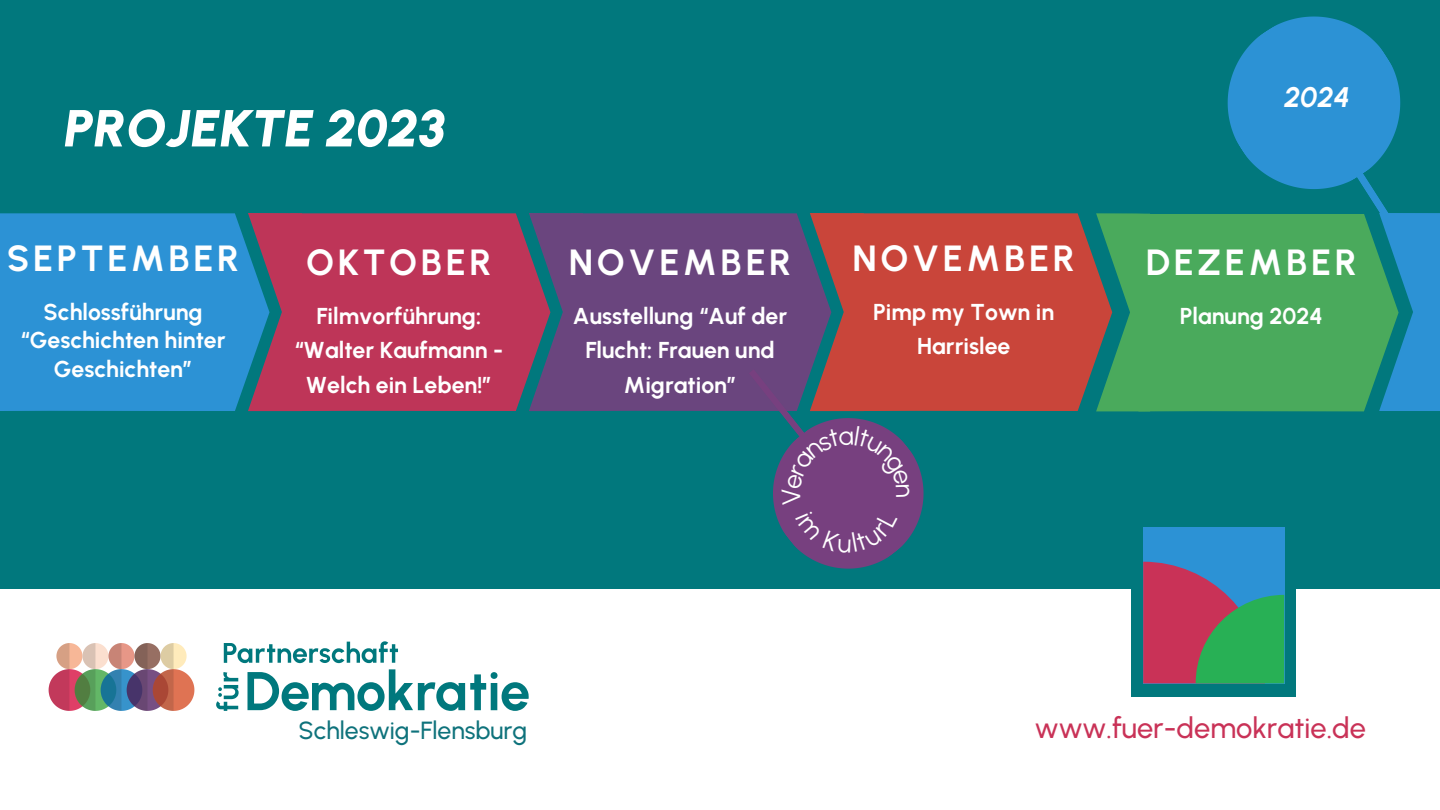
<style>
.page{position:relative;width:1440px;height:810px;background:#01787d}
.page>*{position:absolute;margin:0;border:0;box-sizing:border-box;transform-origin:0 0}
.t1{font:italic 900 52px "Urbanist";color:#fff}
.t2{font:700 36.4px "Urbanist";letter-spacing:.1em;color:#fff}
.t3{font:500 29px "Urbanist";color:#c93257}
.t4{font:italic 700 28.3px "Urbanist";color:#fff}
.t5{font:500 24.8px "Urbanist";color:#0e727b}
.t6{font:700 23px/34.5px "Urbanist";color:#fff;text-align:center}
</style>
<div class="page">
<div style="left:0;top:589px;width:1440px;height:221px;background:#fff"></div>
<svg style="left:216px;top:641px;width:313px;height:70px"></svg>
<svg style="left:49px;top:643px;width:145px;height:68px"></svg>
<div style="left:1132px;top:514px;width:164px;height:182px;background:#01787d"></div>
<div style="left:1143px;top:527px;width:141px;height:156px;background:#2c92d5"></div>
<svg style="left:1143px;top:562px;width:141px;height:121px"></svg>
<div style="left:0;top:213px;width:248px;height:198px;background:#2c92d5"></div>
<svg style="left:248px;top:213px;width:42px;height:198px"></svg>
<div style="left:290px;top:213px;width:239px;height:198px;background:#be3558"></div>
<svg style="left:529px;top:213px;width:42px;height:198px"></svg>
<div style="left:571px;top:213px;width:172px;height:198px;background:#6a457e"></div>
<div style="left:954px;top:213px;width:142px;height:198px;background:#c9453a"></div>
<svg style="left:1227px;top:16px;width:174px;height:197px;fill:#2c92d5"></svg>
<svg style="left:1096px;top:213px;width:54px;height:198px"></svg>
<div style="left:1138px;top:214px;width:241px;height:197px;background:#4aaa5c"></div>
<svg style="left:1379px;top:213px;width:61px;height:198px;fill:#2c92d5"></svg>
<svg style="left:743px;top:213px;width:211px;height:356px"></svg>
<h1 class="t1" style="left:64px;top:97px;width:383px">PROJEKTE 2023</h1>
<p class="t2" style="left:7px;top:237px;width:234px">SEPTEMBER</p>
<h2 class="t6" style="left:21px;top:297px;width:207px;line-height:28.5px">Schlossführung “Geschichten hinter<br>Geschichten”</h2>
<h2 class="t2" style="left:306px;top:241px;width:187px">OKTOBER</h2>
<p class="t6" style="left:294px;top:299px;width:210px">Filmvorführung: “Walter Kaufmann -<br>Welch ein Leben!”</p>
<p class="t2" style="left:569px;top:241px;width:224px">NOVEMBER</p>
<p class="t6" style="left:573px;top:299px;width:216px">Ausstellung “Auf der<br>Flucht: Frauen und<br>Migration”</p>
<h1 class="t2" style="left:852px;top:237px;width:224px">NOVEMBER</h1>
<h2 class="t6" style="left:873px;top:295px;width:183px">Pimp my Town in<br>Harrislee</h2>
<p class="t4" style="left:1284px;top:80px;width:67px">2024</p>
<h2 class="t2" style="left:1146px;top:241px;width:212px">DEZEMBER</h2>
<p class="t6" style="left:1180px;top:299px;width:145px">Planung 2024</p>
<p class="t5" style="left:299px;top:716px;width:230px">Schleswig-Flensburg</p>
<h3 class="t3" style="left:1035px;top:710px;width:333px">www.fuer-demokratie.de</h3>
</div>
